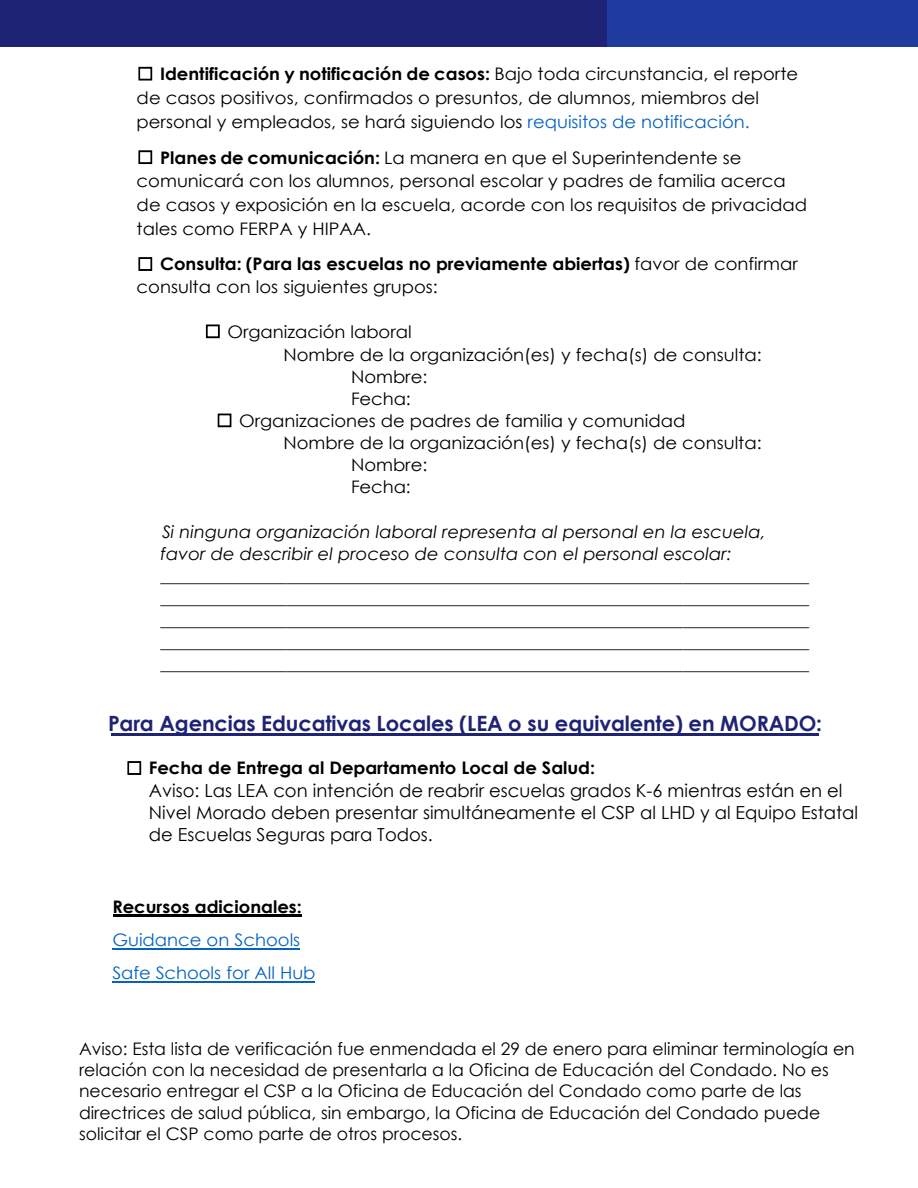
<style>
.page{position:relative;width:918px;height:1188px;background:#fff}
.page>*{position:absolute;margin:0;border:0;box-sizing:border-box;transform-origin:0 0}
.t1{font:700 21px "Century Gothic";letter-spacing:-.01em;color:#1f2375}
.t2{font:18px/22.2px "Century Gothic";color:#000}
.t3{font:17.25px/22px "Century Gothic";color:#000;scale:1.04 1}
.t4{font:17.25px/21.3px "Century Gothic";color:#000}
.t5{font:700 17.25px/22.5px "Century Gothic";color:#000;scale:1.04 1}
.t6{font:17.25px/33px "Century Gothic";color:#0562c1;scale:1.04 1}
.s1{font-family:"MS Gothic"}
.s2{font-weight:700}
.s3{color:#0562c1}
.s4{font-family:"MS Gothic";font-weight:400}
.s5{font-weight:400}
.s6{font-style:italic}
.s7{font-weight:700;color:#000}
</style>
<div class="page">
<div style="left:607px;top:0;width:311px;height:46px;background:#1e3b9f"></div>
<div style="left:0;top:0;width:607px;height:46px;background:#1f2375"></div>
<hr style="left:112px;top:733px;width:707px;height:2px;background:#1f2375">
<hr style="left:113px;top:914px;width:188px;height:3px;background:#000">
<hr style="left:113px;top:948px;width:187px;height:1px;background:#0562c1">
<hr style="left:113px;top:981px;width:202px;height:1px;background:#0562c1">
<p class="t3" style="left:137px;top:62px;width:638px;line-height:23.9px"><span class="s1">☐</span> <span class="s2">Identificación y notificación de casos:</span> Bajo toda circunstancia, el reporte de casos positivos, confirmados o presuntos, de alumnos, miembros del personal y empleados, se hará siguiendo los <span class="s3">requisitos de notificación.</span></p>
<p class="t3" style="left:137px;top:145px;width:646px;line-height:23.9px"><span class="s1">☐</span> <span class="s2">Planes de comunicación:</span> La manera en que el Superintendente se comunicará con los alumnos, personal escolar y padres de familia acerca de casos y exposición en la escuela, acorde con los requisitos de privacidad tales como FERPA y HIPAA.</p>
<p class="t5" style="left:137px;top:252px;width:637px"><span class="s4">☐</span> Consulta: (Para las escuelas no previamente abiertas) <span class="s5">favor de confirmar consulta con los siguientes grupos:</span></p>
<p class="t3" style="left:204px;top:320px;width:201px"><span class="s1">☐</span> Organización laboral</p>
<p class="t3" style="left:284px;top:343px;width:461px">Nombre de la organización(es) y fecha(s) de consulta:</p>
<p class="t3" style="left:351px;top:365px;width:75px">Nombre:<br>Fecha:</p>
<p class="t3" style="left:216px;top:409px;width:453px"><span class="s1">☐</span> Organizaciones de padres de familia y comunidad</p>
<p class="t3" style="left:351px;top:432px;width:396px;text-indent:-68px">Nombre de la organización(es) y fecha(s) de consulta:<br>Nombre:<br>Fecha:</p>
<p class="t3" style="left:161px;top:520px;width:625px"><span class="s6">Si ninguna organización laboral representa al personal en la escuela, favor de describir el proceso de consulta con el personal escolar: </span>________________________________________________________________________ ________________________________________________________________________ ________________________________________________________________________ ________________________________________________________________________ ________________________________________________________________________</p>
<h1 class="t1" style="left:108px;top:707px;width:716px">Para Agencias Educativas Locales (LEA o su equivalente) en MORADO:</h1>
<p class="t5" style="left:126px;top:756px;width:453px"><span class="s4">☐</span> Fecha de Entrega al Departamento Local de Salud:</p>
<p class="t2" style="left:149px;top:779px;width:711px">Aviso: Las LEA con intención de reabrir escuelas grados K-6 mientras están en el<br>Nivel Morado deben presentar simultáneamente el CSP al LHD y al Equipo Estatal de Escuelas Seguras para Todos.</p>
<p class="t6" style="left:112px;top:890px;width:197px"><span class="s7">Recursos adicionales:<br></span>Guidance on Schools<br>Safe Schools for All Hub</p>
<p class="t4" style="left:79px;top:1038px;width:777px">Aviso: Esta lista de verificación fue enmendada el 29 de enero para eliminar terminología en relación con la necesidad de presentarla a la Oficina de Educación del Condado. No es necesario entregar el CSP a la Oficina de Educación del Condado como parte de las directrices de salud pública, sin embargo, la Oficina de Educación del Condado puede solicitar el CSP como parte de otros procesos.</p>
</div>
